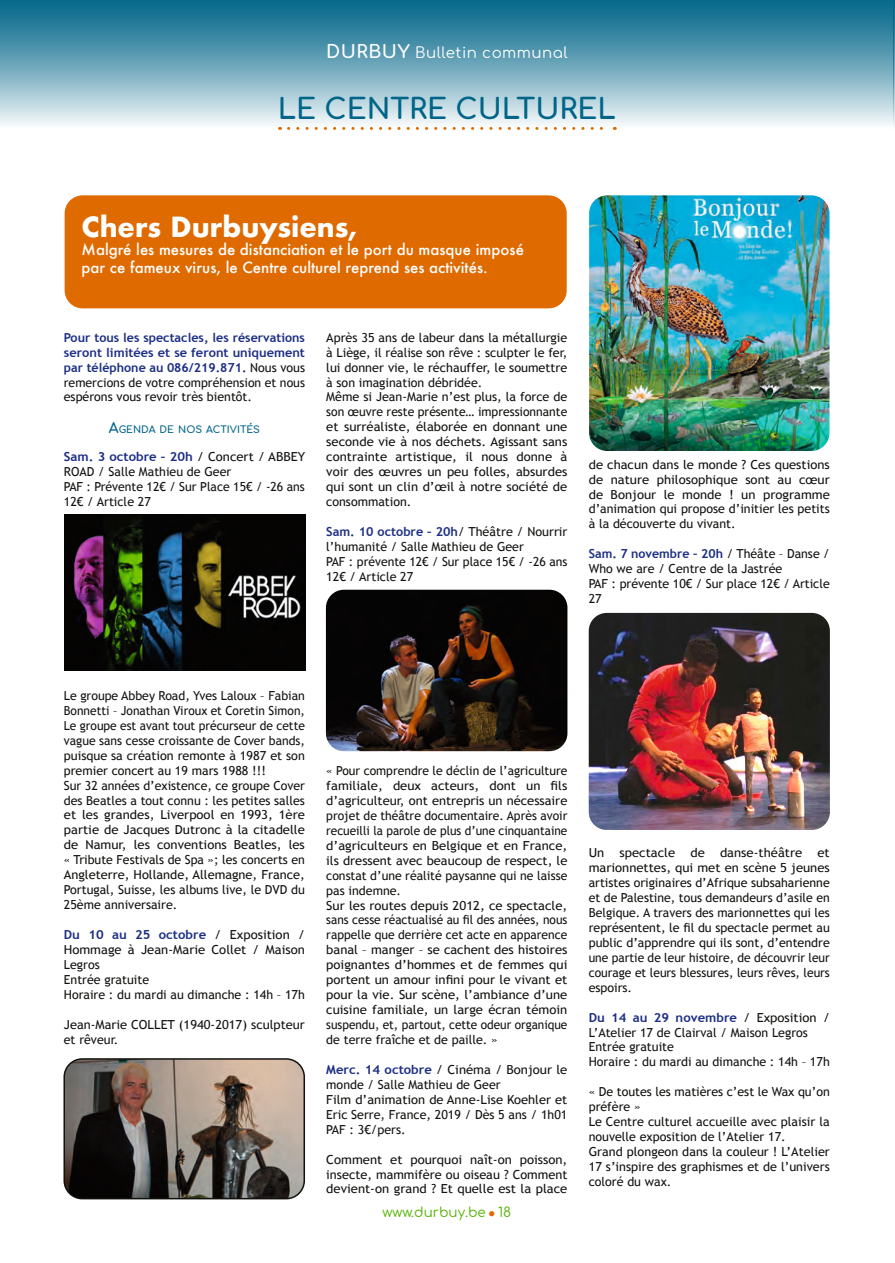
<style>
.page{position:relative;width:895px;height:1263px;background:#fff}
.page>*{position:absolute;margin:0;border:0;box-sizing:border-box;transform-origin:0 0}
.t1{font:700 28.5px "Comfortaa";color:#006588}
.t2{font:700 27px "Futura";color:#fff}
.t3{font:500 15px/18px "Futura";color:#fff}
.t4{font:15px "Comfortaa";letter-spacing:.03em;color:#fff}
.t5{font:13.5px "Comfortaa";color:#51b200}
.t6{font:12.45px/15px "Trebuchet MS";color:#11110f}
.t7{font:12.45px/15px "Trebuchet MS";color:#11110f;scale:1.05 1}
.t8{font:700 12.45px/15px "Trebuchet MS";color:#1c2e84;text-align:justify}
.t9{font:700 9.75px "Comfortaa";color:#006588}
.s1{font-weight:700;font-size:18px}
.s2{font-weight:400;color:#11110f}
.s3{font-size:13.95px}
.s4{font-weight:700;color:#1c2e84}
.s5{color:#df6a00}
</style>
<div class="page">
<div style="left:0;top:0;width:893px;height:131px;background:linear-gradient(to bottom,#005f83,#f5f8fa)"></div>
<hr style="left:893px;top:0;width:1px;height:131px;background:#006588">
<div style="left:65px;top:195px;width:501px;height:113px;background:#df6a00;border-radius:18px"></div>
<svg style="left:288px;top:127px;width:327px;height:3px"></svg>
<img style="left:65px;top:514px;width:241px;height:156px">
<img style="left:66px;top:1061px;width:238px;height:137px">
<div style="left:63px;top:1058px;width:242px;height:141px;border:2px solid #11110f;border-radius:18px"></div>
<img style="left:326px;top:590px;width:241px;height:161px">
<img style="left:589px;top:195px;width:240px;height:256px">
<img style="left:588px;top:613px;width:241px;height:217px">
<p class="t4" style="left:326px;top:39px;width:243px"><span class="s1">DURBUY</span> Bulletin communal</p>
<h1 class="t1" style="left:278px;top:83px;width:339px">LE CENTRE CULTUREL</h1>
<h2 class="t2" style="left:82px;top:208px;width:277px">Chers Durbuysiens,</h2>
<p class="t3" style="left:82px;top:240px;width:443px">Malgré les mesures de distanciation et le port du masque imposé par ce fameux virus, le Centre culturel reprend ses activités.</p>
<p class="t8" style="left:64px;top:330px;width:242px">Pour tous les spectacles, les réservations seront limitées et se feront uniquement par téléphone au 086/219.871. <span class="s2">Nous vous remercions de votre compréhension et nous espérons vous revoir très bientôt.</span></p>
<p class="t9" style="left:109px;top:420px;width:153px"><span class="s3">A</span>GENDA DE NOS ACTIVITÉS</p>
<p class="t7" style="left:64px;top:449px;width:231px"><span class="s4">Sam. 3 octobre – 20h</span> / Concert / ABBEY<br>ROAD / Salle Mathieu de Geer<br>PAF : Prévente 12€ / Sur Place 15€ / -26 ans<br>12€ / Article 27</p>
<p class="t6" style="left:326px;top:330px;width:242px">Après 35 ans de labeur dans la métallurgie à Liège, il réalise son rêve : sculpter le fer, lui donner vie, le réchauffer, le soumettre à son imagination débridée.<br>Même si Jean-Marie n’est plus, la force de son œuvre reste présente… impressionnante et surréaliste, élaborée en donnant une seconde vie à nos déchets. Agissant sans contrainte artistique, il nous donne à voir des œuvres un peu folles, absurdes qui sont un clin d’œil à notre société de consommation.</p>
<p class="t6" style="left:326px;top:524px;width:242px"><span class="s4">Sam. 10 octobre – 20h</span>/ Théâtre / Nourrir l’humanité / Salle Mathieu de Geer<br>PAF : prévente 12€ / Sur place 15€ / -26 ans<br>12€ / Article 27</p>
<p class="t7" style="left:588px;top:457px;width:231px;text-align:justify">de chacun dans le monde ? Ces questions de nature philosophique sont au cœur de Bonjour le monde ! un programme d’animation qui propose d’initier les petits à la découverte du vivant.</p>
<p class="t6" style="left:588px;top:546px;width:242px"><span class="s4">Sam. 7 novembre – 20h</span> / Théâte – Danse /<br>Who we are / Centre de la Jastrée<br>PAF : prévente 10€ / Sur place 12€ / Article<br>27</p>
<p class="t6" style="left:64px;top:688px;width:242px">Le groupe Abbey Road, Yves Laloux – Fabian Bonnetti – Jonathan Viroux et Coretin Simon, Le groupe est avant tout précurseur de cette vague sans cesse croissante de Cover bands, puisque sa création remonte à 1987 et son premier concert au 19 mars 1988 !!!<br>Sur 32 années d’existence, ce groupe Cover des Beatles a tout connu : les petites salles et les grandes, Liverpool en 1993, 1ère partie de Jacques Dutronc à la citadelle de Namur, les conventions Beatles, les « Tribute Festivals de Spa »; les concerts en Angleterre, Hollande, Allemagne, France, Portugal, Suisse, les albums live, le DVD du 25ème anniversaire.</p>
<p class="t7" style="left:64px;top:927px;width:231px"><span class="s4">Du 10 au 25 octobre</span> / Exposition /<br>Hommage à Jean-Marie Collet / Maison<br>Legros<br>Entrée gratuite<br>Horaire : du mardi au dimanche : 14h – 17h</p>
<p class="t6" style="left:64px;top:1017px;width:242px">Jean-Marie COLLET (1940-2017) sculpteur et rêveur.</p>
<p class="t6" style="left:326px;top:763px;width:242px">« Pour comprendre le déclin de l’agriculture familiale, deux acteurs, dont un fils d’agriculteur, ont entrepris un nécessaire projet de théâtre documentaire. Après avoir recueilli la parole de plus d’une cinquantaine d’agriculteurs en Belgique et en France, ils dressent avec beaucoup de respect, le constat d’une réalité paysanne qui ne laisse pas indemne.<br>Sur les routes depuis 2012, ce spectacle, sans cesse réactualisé au fil des années, nous rappelle que derrière cet acte en apparence banal – manger – se cachent des histoires poignantes d’hommes et de femmes qui portent un amour infini pour le vivant et pour la vie. Sur scène, l’ambiance d’une cuisine familiale, un large écran témoin suspendu, et, partout, cette odeur organique de terre fraîche et de paille. »</p>
<p class="t7" style="left:326px;top:1062px;width:231px"><span class="s4">Merc. 14 octobre</span> / Cinéma / Bonjour le monde / Salle Mathieu de Geer<br>Film d’animation de Anne-Lise Koehler et<br>Eric Serre, France, 2019 / Dès 5 ans / 1h01<br>PAF : 3€/pers.</p>
<p class="t7" style="left:326px;top:1152px;width:231px;text-align:justify">Comment et pourquoi naît-on poisson, insecte, mammifère ou oiseau ? Comment devient-on grand ? Et quelle est la place</p>
<p class="t5" style="left:382px;top:1200px;width:130px">www.durbuy.be <span class="s5">●</span> 18</p>
<p class="t7" style="left:588px;top:845px;width:231px;text-align:justify">Un spectacle de danse-théâtre et marionnettes, qui met en scène 5 jeunes artistes originaires d’Afrique subsaharienne et de Palestine, tous demandeurs d’asile en Belgique. A travers des marionnettes qui les représentent, le fil du spectacle permet au public d’apprendre qui ils sont, d’entendre une partie de leur histoire, de découvrir leur courage et leurs blessures, leurs rêves, leurs espoirs.</p>
<p class="t7" style="left:588px;top:1010px;width:231px"><span class="s4">Du 14 au 29 novembre</span> / Exposition /<br>L’Atelier 17 de Clairval / Maison Legros<br>Entrée gratuite<br>Horaire : du mardi au dimanche : 14h – 17h</p>
<p class="t6" style="left:588px;top:1084px;width:242px">« De toutes les matières c’est le Wax qu’on préfère »<br>Le Centre culturel accueille avec plaisir la nouvelle exposition de l’Atelier 17.<br>Grand plongeon dans la couleur ! L’Atelier 17 s’inspire des graphismes et de l’univers coloré du wax.</p>
</div>
